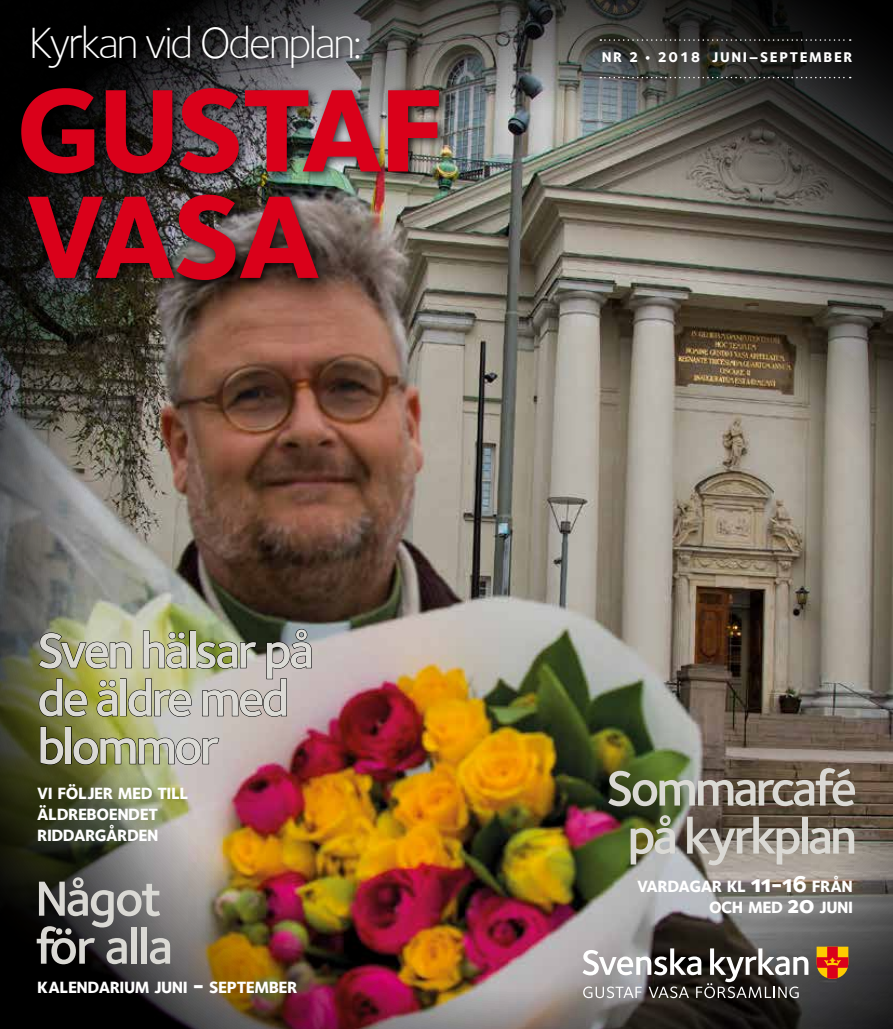
<style>
.page{position:relative;width:893px;height:1029px;background:#fff}
.page>*{position:absolute;margin:0;border:0;box-sizing:border-box;transform-origin:0 0}
.t1{font:121.8px/106.5px "Foundry Sterling Extra Bold OSF";letter-spacing:-.03em;color:#da001a}
.t2{font:51px/48px "Foundry Sterling Demi OSF";letter-spacing:-.06em;color:#dad9d4;text-align:center}
.t3{font:51px/48px "Foundry Sterling Demi OSF";letter-spacing:-.04em;color:#dad9d4}
.t4{font:300 45px "Foundry Sterling";letter-spacing:-.05em;color:#fff}
.t5{font:16.8px/21px "Foundry Sterling Extra Bold OSF";letter-spacing:-.03em;color:#fff;text-align:right}
.t6{font:800 14.55px "Foundry Sterling";letter-spacing:.11em;color:#fff}
.s1{font-weight:400;font-size:40.5px}
.s2{font-size:24px}
</style>
<div class="page">
<img style="left:224px;top:0;width:669px;height:1029px">
<img style="left:292px;top:0;width:601px;height:634px">
<img style="left:0;top:0;width:224px;height:1029px">
<svg style="left:600px;top:77px;width:251px;height:1px"></svg>
<svg style="left:600px;top:39px;width:251px;height:2px"></svg>
<div style="left:16px;top:83px;width:435px;height:209px;background:#000;opacity:.75"></div>
<div style="left:28px;top:21px;width:341px;height:58px;background:#000;opacity:.75"></div>
<svg style="left:39px;top:633px;width:92px;height:36px"></svg>
<svg style="left:143px;top:631px;width:44px;height:37px"></svg>
<svg style="left:39px;top:679px;width:48px;height:37px"></svg>
<svg style="left:97px;top:680px;width:20px;height:36px"></svg>
<div style="left:120px;top:679px;width:6px;height:37px;border:1px solid #000"></div>
<svg style="left:128px;top:679px;width:63px;height:37px"></svg>
<svg style="left:197px;top:629px;width:114px;height:87px"></svg>
<svg style="left:40px;top:727px;width:23px;height:38px"></svg>
<svg style="left:73px;top:738px;width:146px;height:26px"></svg>
<svg style="left:817px;top:947px;width:31px;height:32px"></svg>
<svg style="left:583px;top:948px;width:225px;height:50px"></svg>
<h3 class="t4" style="left:29px;top:17px;width:335px">Kyrkan vid Odenplan<span class="s1">:</span></h3>
<h1 class="t1" style="left:16px;top:74px;width:430px">GUSTAF<br>VASA</h1>
<h2 class="t2" style="left:37px;top:626px;width:278px;text-align:left">Sven hälsar på de äldre med blommor</h2>
<p class="t5" style="left:37px;top:782px;width:153px;text-align:left">VI FÖLJER MED TILL<br>ÄLDREBOENDET<br>RIDDARGÅRDEN</p>
<h2 class="t3" style="left:35px;top:874px;width:139px">Något för alla</h2>
<p class="t5" style="left:37px;top:977px;width:262px">KALENDARIUM JUNI <span class="s2">-</span> SEPTEMBER</p>
<p class="t6" style="left:602px;top:49px;width:252px">NR 2 • 2018 JUNI–SEPTEMBER</p>
<h2 class="t2" style="left:606px;top:764px;width:252px">Sommarcafé på kyrkplan</h2>
<p class="t5" style="left:637px;top:875px;width:217px">VARDAGAR KL <span class="s2">11-16</span> FRÅN<br>OCH MED <span class="s2">20</span> JUNI</p>
</div>
